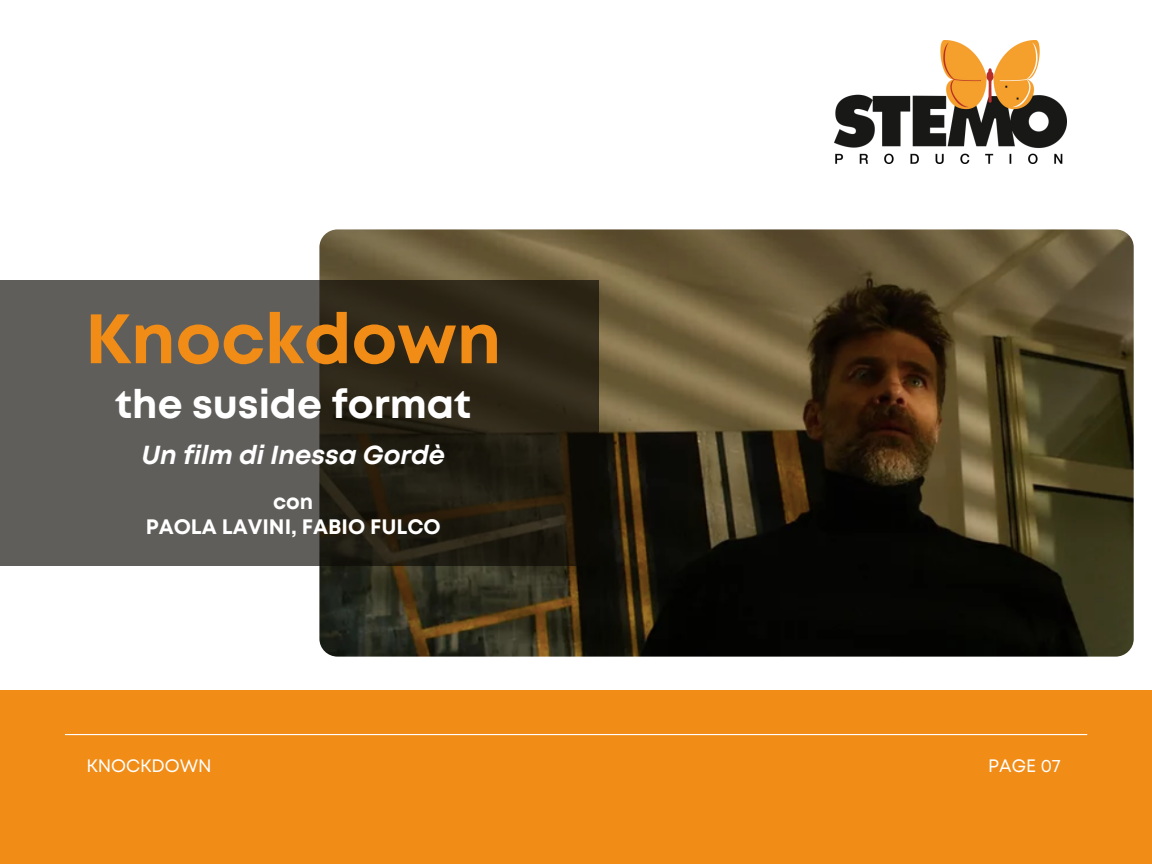
<style>
.page{position:relative;width:1152px;height:864px;background:#fff}
.page>*{position:absolute;margin:0;border:0;box-sizing:border-box;transform-origin:0 0}
.t1{font:700 69.75px "Mont";color:#f18c17}
.t2{font:700 39.6px "Mont";color:#fff}
.t3{font:italic 700 26.1px "Mont";color:#fff}
.t4{font:700 20.85px "Mont";color:#fff}
.t5{font:18px "Mont";color:#fff}
</style>
<div class="page">
<img style="left:319px;top:229px;width:815px;height:427px;border-radius:18px">
<svg style="left:0;top:280px;width:598px;height:286px;background:#45413a"></svg>
<img style="left:834px;top:41px;width:232px;height:122px">
<div style="left:0;top:690px;width:1152px;height:174px;background:#f18c17"></div>
<hr style="left:65px;top:734px;width:1022px;height:1px;background:#fff">
<p class="t1" style="left:85px;top:313px;width:418px">Knockdown</p>
<p class="t2" style="left:115px;top:390px;width:358px">the suside format</p>
<p class="t3" style="left:141px;top:445px;width:305px">Un film di Inessa Gordè</p>
<p class="t4" style="left:273px;top:494px;width:42px">con</p>
<p class="t4" style="left:146px;top:518px;width:297px">PAOLA LAVINI, FABIO FULCO</p>
<p class="t5" style="left:86px;top:759px;width:127px">KNOCKDOWN</p>
<p class="t5" style="left:988px;top:759px;width:74px">PAGE 07</p>
</div>
